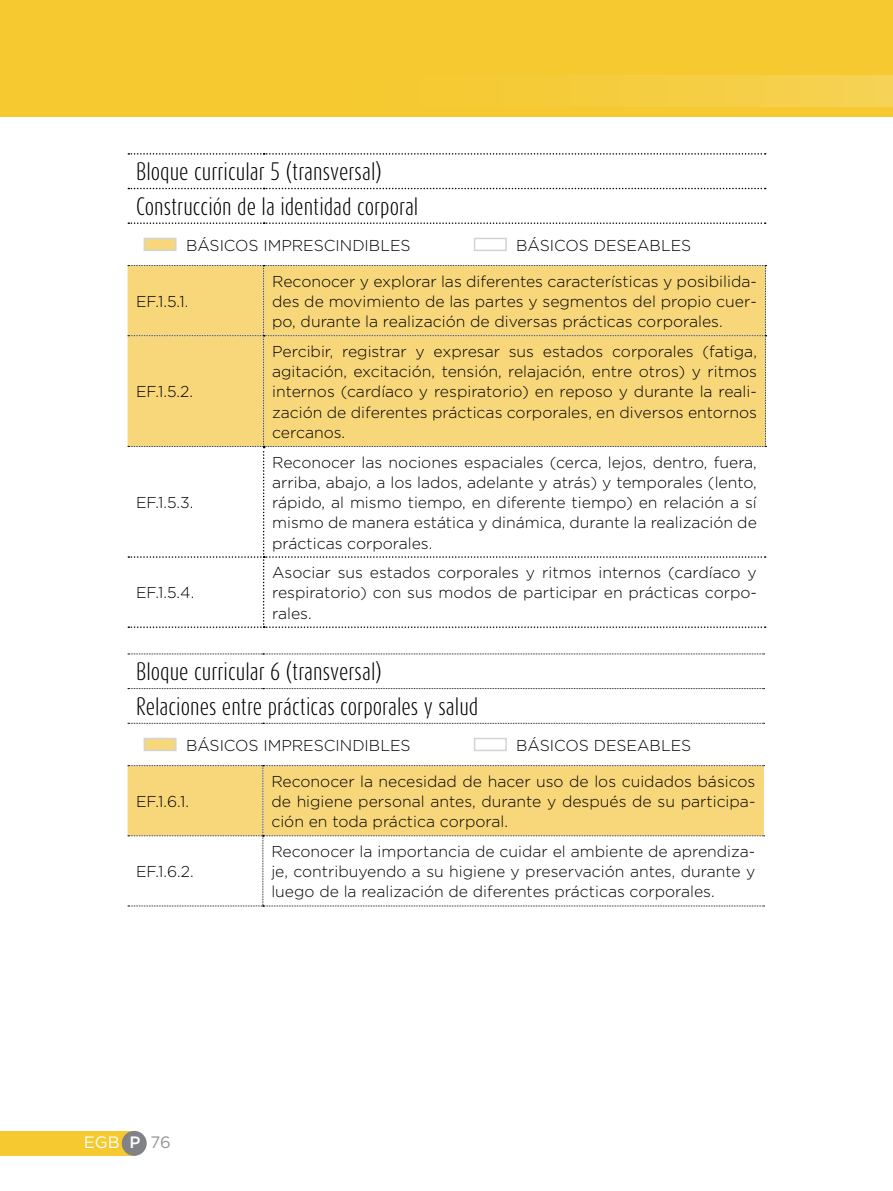
<style>
.page{position:relative;width:893px;height:1191px;background:#fff}
.page>*{position:absolute;margin:0;border:0;box-sizing:border-box;transform-origin:0 0}
.t1{font:300 21px/34.7px "Dax Compact";color:#000}
.t2{font:16.5px "Gotham";color:#fff}
.t3{font:300 15.75px/20.2px "Gotham";color:#000;text-align:justify}
.s1{font-weight:500}
.s2{color:#939598}
</style>
<div class="page">
<div style="left:0;top:0;width:893px;height:117px;background:#f5c92f"></div>
<div style="left:43px;top:75px;width:850px;height:32px;background:linear-gradient(to right,#f5c726,#f6d04d)"></div>
<div style="left:0;top:1130px;width:135px;height:25px;background:#f5c92f"></div>
<div style="left:122px;top:1130px;width:25px;height:25px;background:#808285;border-radius:50%"></div>
<svg style="left:128px;top:153px;width:638px;height:2px"></svg>
<svg style="left:128px;top:188px;width:638px;height:1px"></svg>
<svg style="left:128px;top:222px;width:638px;height:2px"></svg>
<svg style="left:128px;top:265px;width:638px;height:363px"></svg>
<div style="left:144px;top:238px;width:33px;height:13px;background:#f8d77b;border:2px solid #d1d3d4"></div>
<div style="left:474px;top:238px;width:33px;height:13px;background:#fff;border:2px solid #d1d3d4"></div>
<svg style="left:128px;top:653px;width:636px;height:1px"></svg>
<svg style="left:128px;top:688px;width:636px;height:1px"></svg>
<svg style="left:128px;top:723px;width:636px;height:1px"></svg>
<svg style="left:128px;top:765px;width:636px;height:141px"></svg>
<div style="left:144px;top:738px;width:33px;height:13px;background:#f8d77b;border:2px solid #d1d3d4"></div>
<div style="left:474px;top:738px;width:33px;height:13px;background:#fff;border:2px solid #d1d3d4"></div>
<h1 class="t1" style="left:136px;top:153px;width:284px">Bloque curricular 5 (transversal)<br>Construcción de la identidad corporal</h1>
<p class="t3" style="left:186px;top:235px;width:226px">BÁSICOS IMPRESCINDIBLES</p>
<p class="t3" style="left:516px;top:235px;width:177px">BÁSICOS DESEABLES</p>
<p class="t3" style="left:136px;top:291px;width:54px">EF.1.5.1.</p>
<p class="t3" style="left:136px;top:381px;width:59px">EF.1.5.2.</p>
<p class="t3" style="left:136px;top:492px;width:59px">EF.1.5.3.</p>
<p class="t3" style="left:136px;top:582px;width:60px">EF.1.5.4.</p>
<p class="t3" style="left:272px;top:271px;width:486px">Reconocer y explorar las diferentes características y posibilida&shy;des de movimiento de las partes y segmentos del propio cuer&shy;po, durante la realización de diversas prácticas corporales.</p>
<p class="t3" style="left:272px;top:341px;width:486px">Percibir, registrar y expresar sus estados corporales (fatiga, agitación, excitación, tensión, relajación, entre otros) y ritmos internos (cardíaco y respiratorio) en reposo y durante la reali&shy;zación de diferentes prácticas corporales, en diversos entornos cercanos.</p>
<p class="t3" style="left:272px;top:451px;width:486px">Reconocer las nociones espaciales (cerca, lejos, dentro, fuera, arriba, abajo, a los lados, adelante y atrás) y temporales (lento, rápido, al mismo tiempo, en diferente tiempo) en relación a sí mismo de manera estática y dinámica, durante la realización de prácticas corporales.</p>
<p class="t3" style="left:272px;top:562px;width:486px">Asociar sus estados corporales y ritmos internos (cardíaco y respiratorio) con sus modos de participar en prácticas corpo&shy;rales.</p>
<h1 class="t1" style="left:136px;top:653px;width:344px">Bloque curricular 6 (transversal)<br>Relaciones entre prácticas corporales y salud</h1>
<p class="t3" style="left:186px;top:735px;width:226px">BÁSICOS IMPRESCINDIBLES</p>
<p class="t3" style="left:516px;top:735px;width:177px">BÁSICOS DESEABLES</p>
<p class="t3" style="left:136px;top:791px;width:54px">EF.1.6.1.</p>
<p class="t3" style="left:136px;top:861px;width:59px">EF.1.6.2.</p>
<p class="t3" style="left:271px;top:770px;width:486px">Reconocer la necesidad de hacer uso de los cuidados básicos de higiene personal antes, durante y después de su participa&shy;ción en toda práctica corporal.</p>
<p class="t3" style="left:271px;top:841px;width:485px">Reconocer la importancia de cuidar el ambiente de aprendiza&shy;je, contribuyendo a su higiene y preservación antes, durante y luego de la realización de diferentes prácticas corporales.</p>
<p class="t2" style="left:84px;top:1131px;width:88px">EGB <span class="s1">P</span> <span class="s2">76</span></p>
</div>
